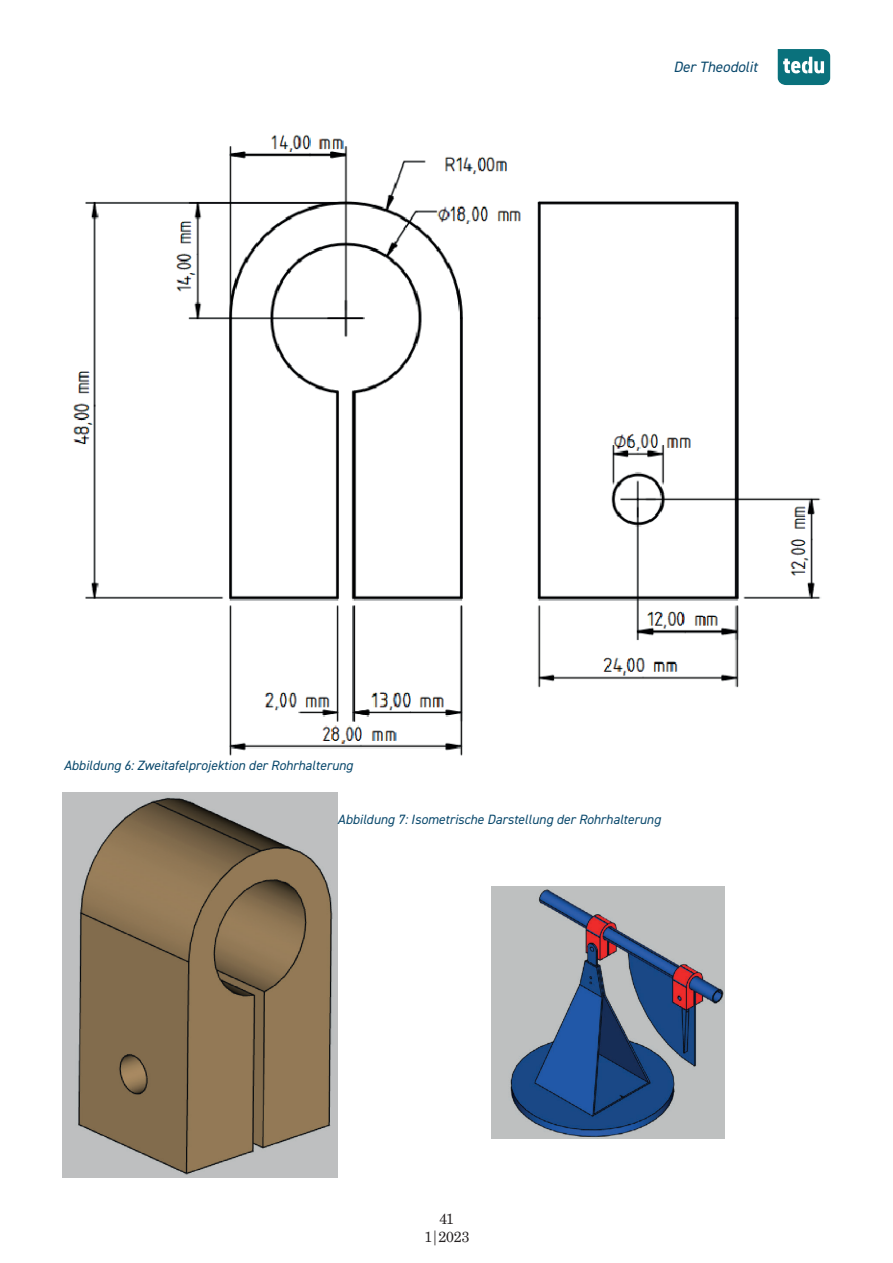
<style>
.page{position:relative;width:893px;height:1263px;background:#fff}
.page>*{position:absolute;margin:0;border:0;box-sizing:border-box;transform-origin:0 0}
.t1{font:italic 15px "DIN2014";color:#09486c}
.t2{font:15px "Grad";color:#231f20}
.t3{font:italic 13.5px "DIN2014";color:#09486c}
</style>
<div class="page">
<svg style="left:778px;top:49px;width:52px;height:36px;background:#3b8d96"></svg>
<img style="left:73px;top:134px;width:748px;height:622px">
<img style="left:63px;top:792px;width:275px;height:385px">
<img style="left:491px;top:887px;width:233px;height:251px">
<p class="t1" style="left:673px;top:57px;width:86px">Der Theodolit</p>
<p class="t3" style="left:64px;top:757px;width:291px">Abbildung 6: Zweitafelprojektion der Rohrhalterung</p>
<p class="t3" style="left:338px;top:810px;width:325px">Abbildung 7: Isometrische Darstellung der Rohrhalterung</p>
<p class="t2" style="left:439px;top:1209px;width:16px">41</p>
<p class="t2" style="left:426px;top:1227px;width:45px">1|2023</p>
</div>
